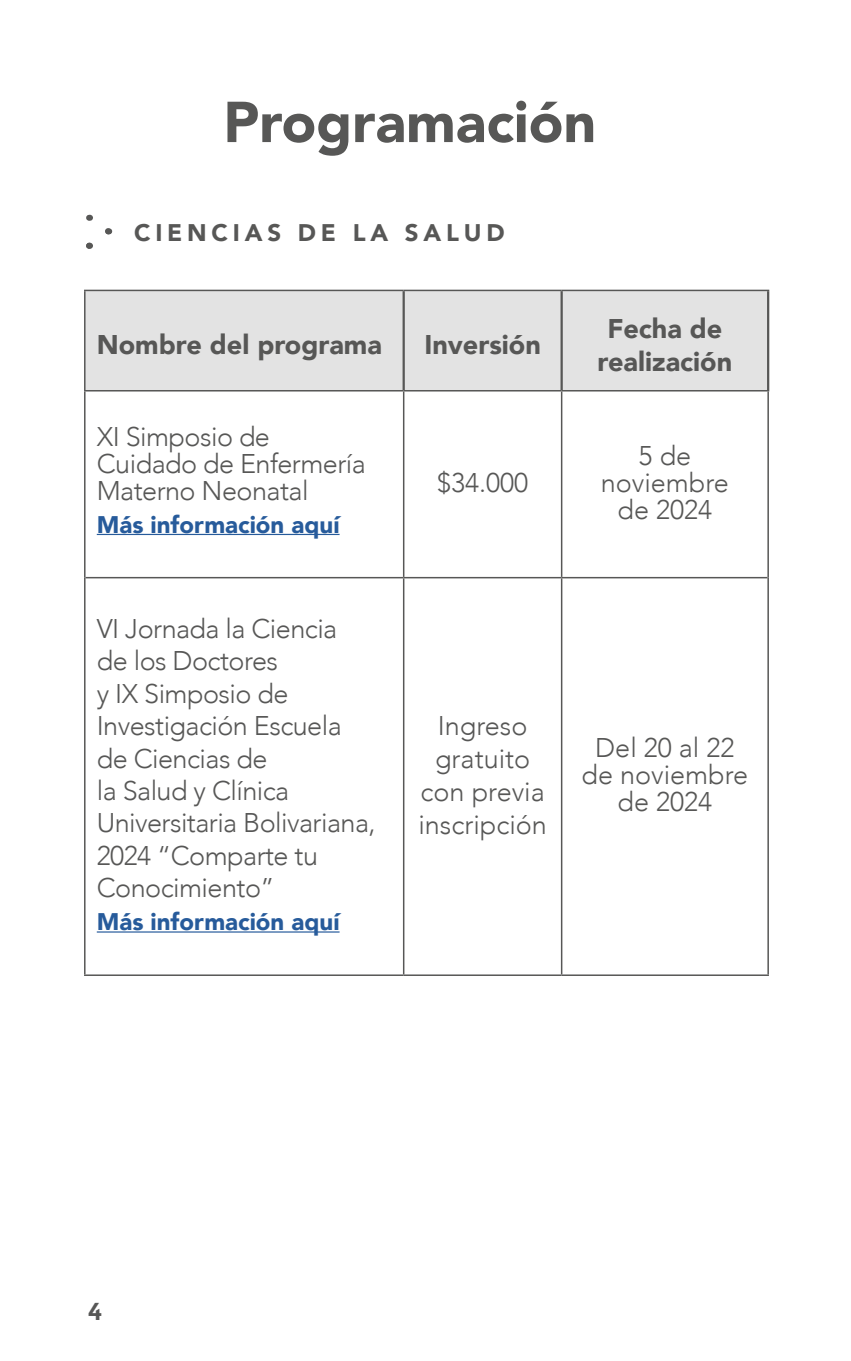
<style>
.page{position:relative;width:851px;height:1361px;background:#fff}
.page>*{position:absolute;margin:0;border:0;box-sizing:border-box;transform-origin:0 0}
.t1{font:900 57px "Avenir";color:#575756}
.t2{font:300 27px/32.4px "Avenir";letter-spacing:-.02em;color:#575756}
.t3{font:300 27px/27px "Avenir";color:#575756;text-align:center}
.t4{font:900 27px/33px "Avenir";color:#575756;text-align:center}
.t5{font:900 24px "Avenir";color:#275b9b}
.t6{font:900 24px "Avenir";letter-spacing:.2em;color:#575756}
.t7{font:600 24px "Flama";color:#575756}
</style>
<div class="page">
<svg style="left:86px;top:215px;width:27px;height:34px"></svg>
<div style="left:85px;top:291px;width:682px;height:99px;background:#e3e3e3"></div>
<hr style="left:84px;top:290px;width:319px;height:1px;background:#575756">
<hr style="left:84px;top:291px;width:1px;height:99px;background:#575756">
<hr style="left:403px;top:290px;width:158px;height:1px;background:#575756">
<hr style="left:561px;top:290px;width:208px;height:1px;background:#575756">
<hr style="left:84px;top:390px;width:319px;height:1px;background:#575756">
<hr style="left:403px;top:390px;width:158px;height:1px;background:#575756">
<hr style="left:561px;top:390px;width:208px;height:1px;background:#575756">
<hr style="left:85px;top:577px;width:318px;height:1px;background:#575756">
<hr style="left:403px;top:577px;width:158px;height:1px;background:#575756">
<hr style="left:561px;top:577px;width:206px;height:1px;background:#575756">
<hr style="left:84px;top:974px;width:319px;height:2px;background:#575756">
<hr style="left:403px;top:974px;width:158px;height:2px;background:#575756">
<hr style="left:561px;top:974px;width:207px;height:2px;background:#575756">
<hr style="left:402px;top:291px;width:3px;height:99px;background:#575756">
<hr style="left:560px;top:291px;width:2px;height:99px;background:#575756">
<hr style="left:767px;top:291px;width:2px;height:99px;background:#575756">
<hr style="left:84px;top:391px;width:1px;height:187px;background:#575756">
<hr style="left:403px;top:391px;width:1px;height:186px;background:#575756">
<hr style="left:561px;top:391px;width:1px;height:186px;background:#575756">
<hr style="left:767px;top:391px;width:1px;height:187px;background:#575756">
<hr style="left:84px;top:578px;width:1px;height:396px;background:#575756">
<hr style="left:403px;top:578px;width:1px;height:396px;background:#575756">
<hr style="left:561px;top:578px;width:1px;height:396px;background:#575756">
<hr style="left:767px;top:578px;width:1px;height:396px;background:#575756">
<hr style="left:97px;top:534px;width:242px;height:1px;background:#275b9b">
<hr style="left:97px;top:931px;width:242px;height:1px;background:#275b9b">
<h1 class="t1" style="left:223px;top:73px;width:374px">Programación</h1>
<p class="t6" style="left:134px;top:212px;width:372px">CIENCIAS DE LA SALUD</p>
<p class="t4" style="left:97px;top:327px;width:286px">Nombre del programa</p>
<p class="t4" style="left:424px;top:327px;width:118px">Inversión</p>
<p class="t2" style="left:97px;top:423px;width:270px;line-height:27px">XI Simposio de<br>Cuidado de Enfermería<br>Materno Neonatal</p>
<p class="t5" style="left:97px;top:504px;width:244px">Más información aquí</p>
<p class="t2" style="left:97px;top:612px;width:280px">VI Jornada la Ciencia<br>de los Doctores<br>y IX Simposio de<br>Investigación Escuela de Ciencias de<br>la Salud y Clínica<br>Universitaria Bolivariana,<br>2024 “Comparte tu<br>Conocimiento”</p>
<p class="t5" style="left:97px;top:901px;width:244px">Más información aquí</p>
<p class="t2" style="left:437px;top:467px;width:93px">$34.000</p>
<p class="t3" style="left:418px;top:709px;width:130px;line-height:33px">Ingreso gratuito con previa inscripción</p>
<p class="t4" style="left:597px;top:311px;width:136px">Fecha de realización</p>
<p class="t3" style="left:600px;top:442px;width:130px">5 de noviembre de 2024</p>
<p class="t3" style="left:581px;top:734px;width:168px">Del 20 al 22 de noviembre de 2024</p>
<p class="t7" style="left:88px;top:1294px;width:16px">4</p>
</div>
